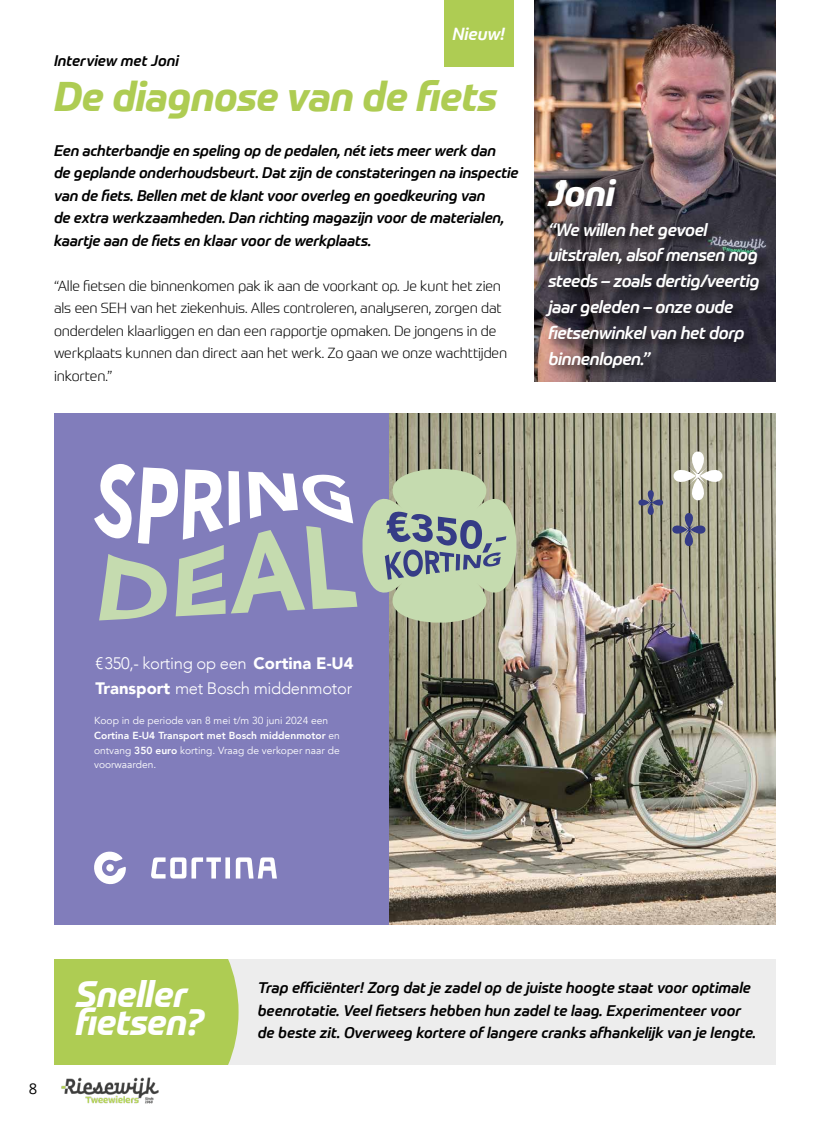
<style>
.page{position:relative;width:830px;height:1127px;background:#fff}
.page>*{position:absolute;margin:0;border:0;box-sizing:border-box;transform-origin:0 0}
.t1{font:italic 700 40.5px "Prometo";letter-spacing:-.01em;color:#aecc53}
.t2{font:italic 700 36px/28.5px "Prometo";letter-spacing:-.01em;color:#fff}
.t3{font:italic 500 17.25px/25.8px "Prometo";letter-spacing:-.02em;color:#fff}
.t4{font:italic 500 17.1px "Prometo";color:#fff}
.t5{font:300 16.65px/24.5px "Avenir";letter-spacing:-.02em;color:#fff}
.t6{font:italic 500 15px/22.5px "Prometo";letter-spacing:-.01em;color:#000}
.t7{font:14.85px "Open Sans";color:#000}
.t8{font:300 14.25px/22.5px "Prometo";letter-spacing:-.01em;color:#000}
.t9{font:10.2px/14.7px "Avenir";color:#fff}
.s1{font-weight:900}
.s2{font-weight:800}
</style>
<div class="page">
<img style="left:61px;top:1077px;width:98px;height:27px">
<img style="left:534px;top:0;width:241px;height:381px">
<img style="left:388px;top:413px;width:387px;height:512px">
<svg style="left:632px;top:440px;width:101px;height:114px;background:#a09e8d"></svg>
<div style="left:54px;top:413px;width:334px;height:512px;background:#817dbb"></div>
<svg style="left:236px;top:857px;width:41px;height:21px"></svg>
<svg style="left:151px;top:857px;width:79px;height:21px"></svg>
<svg style="left:94px;top:851px;width:32px;height:34px"></svg>
<svg style="left:94px;top:455px;width:435px;height:181px"></svg>
<div style="left:543px;top:221px;width:229px;height:160px;background:#000;opacity:.75"></div>
<div style="left:54px;top:959px;width:721px;height:106px;background:#ededed"></div>
<div style="left:54px;top:959px;width:184px;height:106px;background:#aecc53"></div>
<div style="left:443px;top:0;width:70px;height:66px;background:#aecc53"></div>
<p class="t4" style="left:452px;top:23px;width:54px">Nieuw!</p>
<p class="t6" style="left:54px;top:49px;width:126px">Interview met Joni</p>
<h1 class="t1" style="left:54px;top:71px;width:445px">De diagnose van de fiets</h1>
<p class="t6" style="left:54px;top:139px;width:465px">Een achterbandje en speling op de pedalen, nét iets meer werk dan<br>de geplande onderhoudsbeurt. Dat zijn de constateringen na inspectie van de fiets. Bellen met de klant voor overleg en goedkeuring van<br>de extra werkzaamheden. Dan richting magazijn voor de materialen, kaartje aan de fiets en klaar voor de werkplaats.</p>
<p class="t8" style="left:54px;top:274px;width:454px">“Alle fietsen die binnenkomen pak ik aan de voorkant op. Je kunt het zien als een SEH van het ziekenhuis. Alles controleren, analyseren, zorgen dat onderdelen klaarliggen en dan een rapportje opmaken. De jongens in de werkplaats kunnen dan direct aan het werk. Zo gaan we onze wachttijden inkorten.”</p>
<h2 class="t2" style="left:548px;top:179px;width:68px">Joni</h2>
<p class="t3" style="left:548px;top:216px;width:213px">“We willen het gevoel uitstralen, alsof mensen nog steeds – zoals dertig/veertig jaar geleden – onze oude fietsenwinkel van het dorp binnenlopen.”</p>
<p class="t5" style="left:95px;top:651px;width:260px">€350,- korting op een <span class="s1">Cortina E-U4<br>Transport</span> met Bosch middenmotor</p>
<p class="t9" style="left:94px;top:714px;width:247px">Koop in de periode van 8 mei t/m 30 juni 2024 een <span class="s2">Cortina E-U4 Transport met Bosch middenmotor</span> en ontvang <span class="s2">350 euro</span> korting. Vraag de verkoper naar de voorwaarden.</p>
<p class="t7" style="left:29px;top:1078px;width:10px">8</p>
<h2 class="t2" style="left:76px;top:979px;width:130px">Sneller fietsen?</h2>
<p class="t6" style="left:258px;top:977px;width:499px">Trap efficiënter! Zorg dat je zadel op de juiste hoogte staat voor optimale beenrotatie. Veel fietsers hebben hun zadel te laag. Experimenteer voor de beste zit. Overweeg kortere of langere cranks afhankelijk van je lengte.</p>
</div>
